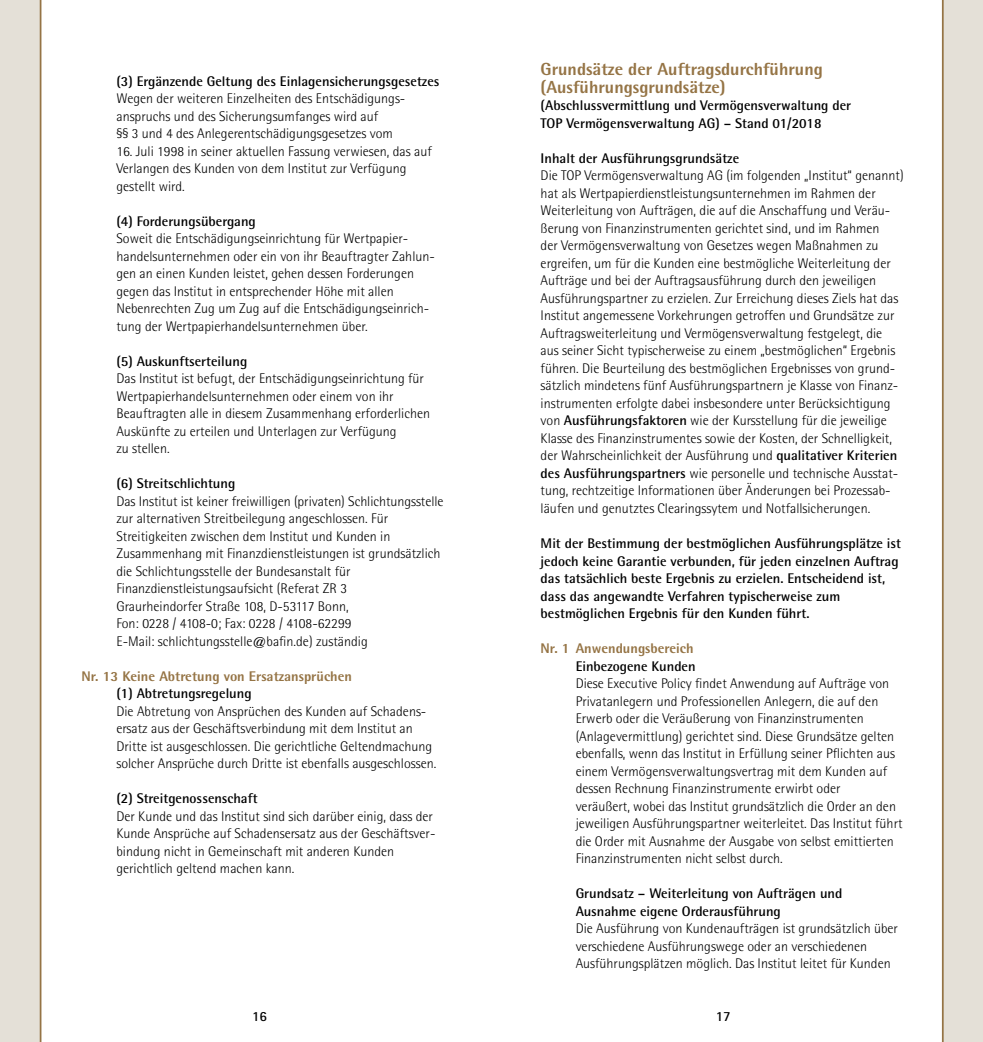
<style>
.page{position:relative;width:983px;height:1042px;background:#fff}
.page>*{position:absolute;margin:0;border:0;box-sizing:border-box;transform-origin:0 0}
.t1{font:800 17.5px/17.5px "Rotis Semi Sans";color:#957445}
.t2{font:300 14px/17.5px "Rotis Semi Sans";color:#000}
.t3{font:700 14px/17.5px "Rotis Semi Sans";color:#000}
.t4{font:800 14px "Rotis Semi Sans";color:#957445}
.t5{font:700 14px "Rotis Sans Serif";color:#000}
.s1{font-weight:700}
</style>
<div class="page">
<div style="left:942px;top:0;width:40px;height:1042px;background:#e4e0d7"></div>
<div style="left:0;top:0;width:41px;height:1042px;background:#e4e0d7"></div>
<hr style="left:941px;top:0;width:2px;height:1042px;background:#957445">
<hr style="left:40px;top:0;width:1px;height:1042px;background:#957445">
<p class="t3" style="left:116px;top:72px;width:324px">(3) Ergänzende Geltung des Einlagensicherungsgesetzes</p>
<p class="t2" style="left:116px;top:90px;width:290px">Wegen der weiteren Einzelheiten des Entschädigungs&shy;anspruchs und des Sicherungsumfanges wird auf<br>§§ 3 und 4 des Anlegerentschädigungsgesetzes vom</p>
<p class="t2" style="left:116px;top:142px;width:317px">16. Juli 1998 in seiner aktuellen Fassung verwiesen, das auf<br>Verlangen des Kunden von dem Institut zur Verfügung gestellt wird.</p>
<p class="t3" style="left:116px;top:212px;width:141px">(4) Forderungsübergang</p>
<p class="t2" style="left:116px;top:230px;width:320px">Soweit die Entschädigungseinrichtung für Wertpapier&shy;handelsunternehmen oder ein von ihr Beauftragter Zahlun&shy;gen an einen Kunden leistet, gehen dessen Forderungen gegen das Institut in entsprechender Höhe mit allen Nebenrechten Zug um Zug auf die Entschädigungseinrich&shy;tung der Wertpapierhandelsunternehmen über.</p>
<p class="t3" style="left:116px;top:352px;width:132px">(5) Auskunftserteilung</p>
<p class="t2" style="left:116px;top:370px;width:315px">Das Institut ist befugt, der Entschädigungseinrichtung für Wertpapierhandelsunternehmen oder einem von ihr Beauftragten alle in diesem Zusammenhang erforderlichen Auskünfte zu erteilen und Unterlagen zur Verfügung<br>zu stellen.</p>
<p class="t3" style="left:116px;top:475px;width:120px">(6) Streitschlichtung</p>
<p class="t2" style="left:116px;top:492px;width:328px">Das Institut ist keiner freiwilligen (privaten) Schlichtungsstelle zur alternativen Streitbeilegung angeschlossen. Für Streitigkeiten zwischen dem Institut und Kunden in Zusammenhang mit Finanzdienstleistungen ist grundsätzlich die Schlichtungsstelle der Bundesanstalt für Finanzdienstleistungsaufsicht (Referat ZR 3<br>Graurheindorfer Straße 108, D-53117 Bonn,<br>Fon: 0228 / 4108-0; Fax: 0228 / 4108-62299<br>E-Mail: schlichtungsstelle@bafin.de) zuständig</p>
<p class="t4" style="left:81px;top:667px;width:272px">Nr. 13 Keine Abtretung von Ersatzansprüchen</p>
<p class="t3" style="left:116px;top:685px;width:137px">(1) Abtretungsregelung</p>
<p class="t2" style="left:116px;top:702px;width:321px">Die Abtretung von Ansprüchen des Kunden auf Schadens&shy;ersatz aus der Geschäftsverbindung mit dem Institut an Dritte ist ausgeschlossen. Die gerichtliche Geltendmachung solcher Ansprüche durch Dritte ist ebenfalls ausgeschlossen.</p>
<p class="t3" style="left:116px;top:790px;width:143px">(2) Streitgenossenschaft</p>
<p class="t2" style="left:116px;top:807px;width:320px">Der Kunde und das Institut sind sich darüber einig, dass der Kunde Ansprüche auf Schadensersatz aus der Geschäftsver&shy;bindung nicht in Gemeinschaft mit anderen Kunden gerichtlich geltend machen kann.</p>
<p class="t1" style="left:540px;top:60px;width:283px">Grundsätze der Auftragsdurchführung (Ausführungsgrundsätze)</p>
<p class="t3" style="left:540px;top:97px;width:312px">(Abschlussvermittlung und Vermögensverwaltung der<br>TOP Vermögensverwaltung AG) – Stand 01/2018</p>
<p class="t3" style="left:540px;top:149px;width:200px">Inhalt der Ausführungsgrundsätze</p>
<p class="t2" style="left:540px;top:167px;width:364px">Die TOP Vermögensverwaltung AG (im folgenden „Institut“ genannt) hat als Wertpapierdienstleistungsunternehmen im Rahmen der Weiterleitung von Aufträgen, die auf die Anschaffung und Veräu&shy;ßerung von Finanzinstrumenten gerichtet sind, und im Rahmen<br>der Vermögensverwaltung von Gesetzes wegen Maßnahmen zu ergreifen, um für die Kunden eine bestmögliche Weiterleitung der Aufträge und bei der Auftragsausführung durch den jeweiligen Ausführungspartner zu erzielen. Zur Erreichung dieses Ziels hat das Institut angemessene Vorkehrungen getroffen und Grundsätze zur Auftragsweiterleitung und Vermögensverwaltung festgelegt, die aus seiner Sicht typischerweise zu einem „bestmöglichen“ Ergebnis führen. Die Beurteilung des bestmöglichen Ergebnisses von grund&shy;sätzlich mindetens fünf Ausführungspartnern je Klasse von Finanz&shy;instrumenten erfolgte dabei insbesondere unter Berücksichtigung von <span class="s1">Ausführungsfaktoren</span> wie der Kursstellung für die jeweilige Klasse des Finanzinstrumentes sowie der Kosten, der Schnelligkeit, der Wahrscheinlichkeit der Ausführung und <span class="s1">qualitativer Kriterien des Ausführungspartners</span> wie personelle und technische Ausstat&shy;tung, rechtzeitige Informationen über Änderungen bei Prozessab&shy;läufen und genutztes Clearingssytem und Notfallsicherungen.</p>
<p class="t3" style="left:540px;top:534px;width:362px">Mit der Bestimmung der bestmöglichen Ausführungsplätze ist jedoch keine Garantie verbunden, für jeden einzelnen Auftrag das tatsächlich beste Ergebnis zu erzielen. Entscheidend ist, dass das angewandte Verfahren typischerweise zum bestmöglichen Ergebnis für den Kunden führt.</p>
<p class="t4" style="left:540px;top:639px;width:154px">Nr. 1 Anwendungsbereich</p>
<p class="t3" style="left:575px;top:657px;width:121px">Einbezogene Kunden</p>
<p class="t2" style="left:575px;top:674px;width:328px">Diese Executive Policy findet Anwendung auf Aufträge von Privatanlegern und Professionellen Anlegern, die auf den Erwerb oder die Veräußerung von Finanzinstrumenten (Anlagevermittlung) gerichtet sind. Diese Grundsätze gelten ebenfalls, wenn das Institut in Erfüllung seiner Pflichten aus einem Vermögensverwaltungsvertrag mit dem Kunden auf dessen Rechnung Finanzinstrumente erwirbt oder<br>veräußert, wobei das Institut grundsätzlich die Order an den jeweiligen Ausführungspartner weiterleitet. Das Institut führt die Order mit Ausnahme der Ausgabe von selbst emittierten Finanzinstrumenten nicht selbst durch.</p>
<p class="t3" style="left:575px;top:884px;width:268px">Grundsatz – Weiterleitung von Aufträgen und<br>Ausnahme eigene Orderausführung</p>
<p class="t2" style="left:575px;top:919px;width:324px">Die Ausführung von Kundenaufträgen ist grundsätzlich über verschiedene Ausführungswege oder an verschiedenen<br>Ausführungsplätzen möglich. Das Institut leitet für Kunden</p>
<p class="t5" style="left:252px;top:1007px;width:17px">16</p>
<p class="t5" style="left:715px;top:1007px;width:17px">17</p>
</div>
